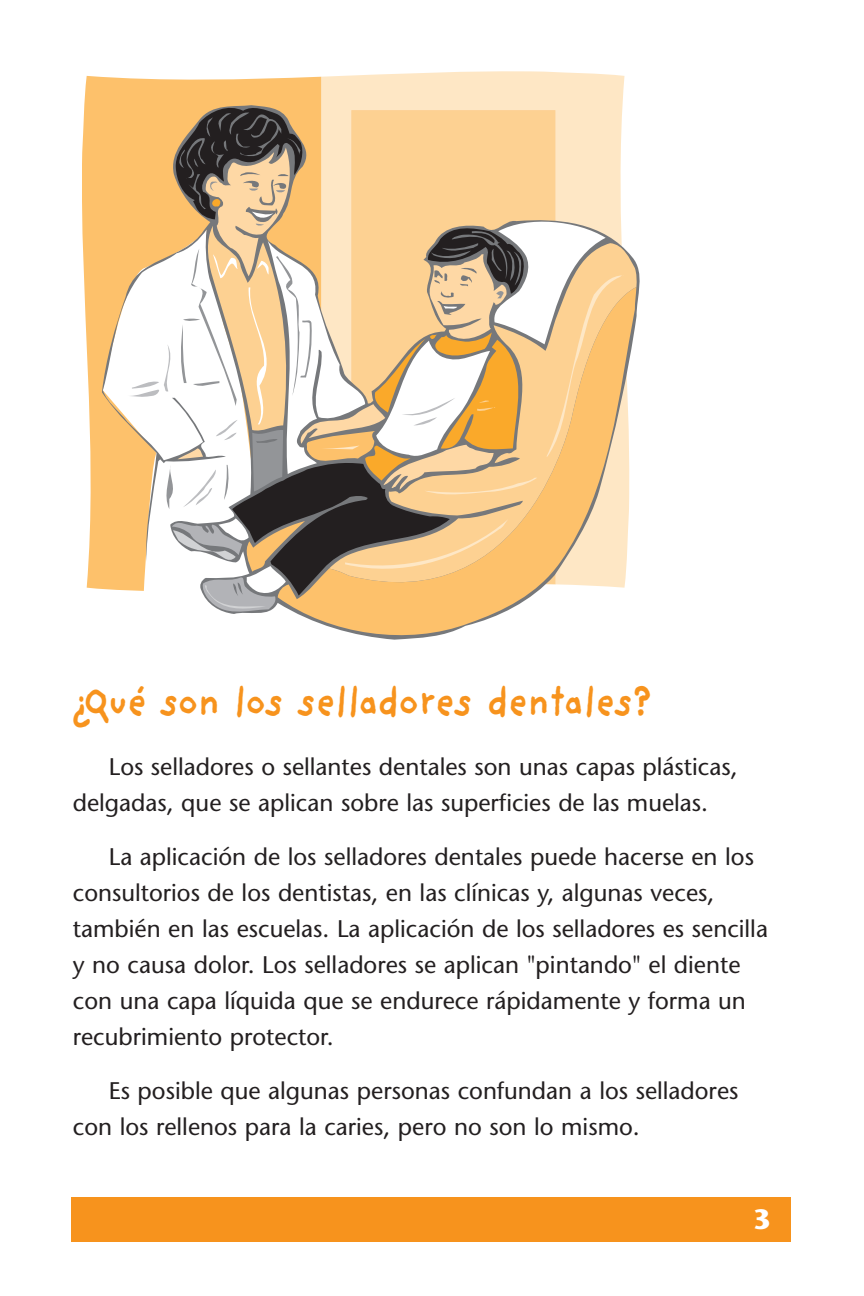
<style>
.page{position:relative;width:864px;height:1296px;background:#fff}
.page>*{position:absolute;margin:0;border:0;box-sizing:border-box;transform-origin:0 0}
.t1{font:700 42px "Providence Sans";letter-spacing:-.035em;color:#f7931d;scale:.9 1}
.t2{font:700 28px "Stone Sans";color:#fff}
.t3{font:24px/36px "Stone Sans";color:#231f20}
</style>
<div class="page">
<div style="left:71px;top:1197px;width:720px;height:45px;background:#f7931d"></div>
<div style="left:321px;top:72px;width:304px;height:31px;background:#fee7c5"></div>
<svg style="left:82px;top:76px;width:239px;height:513px;background:#fdc97f"></svg>
<svg style="left:102px;top:103px;width:537px;height:488px;fill:#fdc16b"></svg>
<svg style="left:309px;top:619px;width:173px;height:21px"></svg>
<svg style="left:329px;top:243px;width:308px;height:378px"></svg>
<svg style="left:127px;top:104px;width:497px;height:515px"></svg>
<h2 class="t1" style="left:73px;top:676px;width:645px">¿Qué son los selladores dentales?</h2>
<p class="t3" style="left:73px;top:752px;width:666px;text-indent:36px">Los selladores o sellantes dentales son unas capas plásticas, delgadas, que se aplican sobre las superficies de las muelas.</p>
<p class="t3" style="left:73px;top:842px;width:697px;text-indent:36px">La aplicación de los selladores dentales puede hacerse en los consultorios de los dentistas, en las clínicas y, algunas veces, también en las escuelas. La aplicación de los selladores es sencilla y no causa dolor. Los selladores se aplican "pintando" el diente con una capa líquida que se endurece rápidamente y forma un recubrimiento protector.</p>
<p class="t3" style="left:73px;top:1076px;width:667px;text-indent:36px">Es posible que algunas personas confundan a los selladores con los rellenos para la caries, pero no son lo mismo.</p>
<p class="t2" style="left:753px;top:1208px;width:19px">3</p>
</div>
